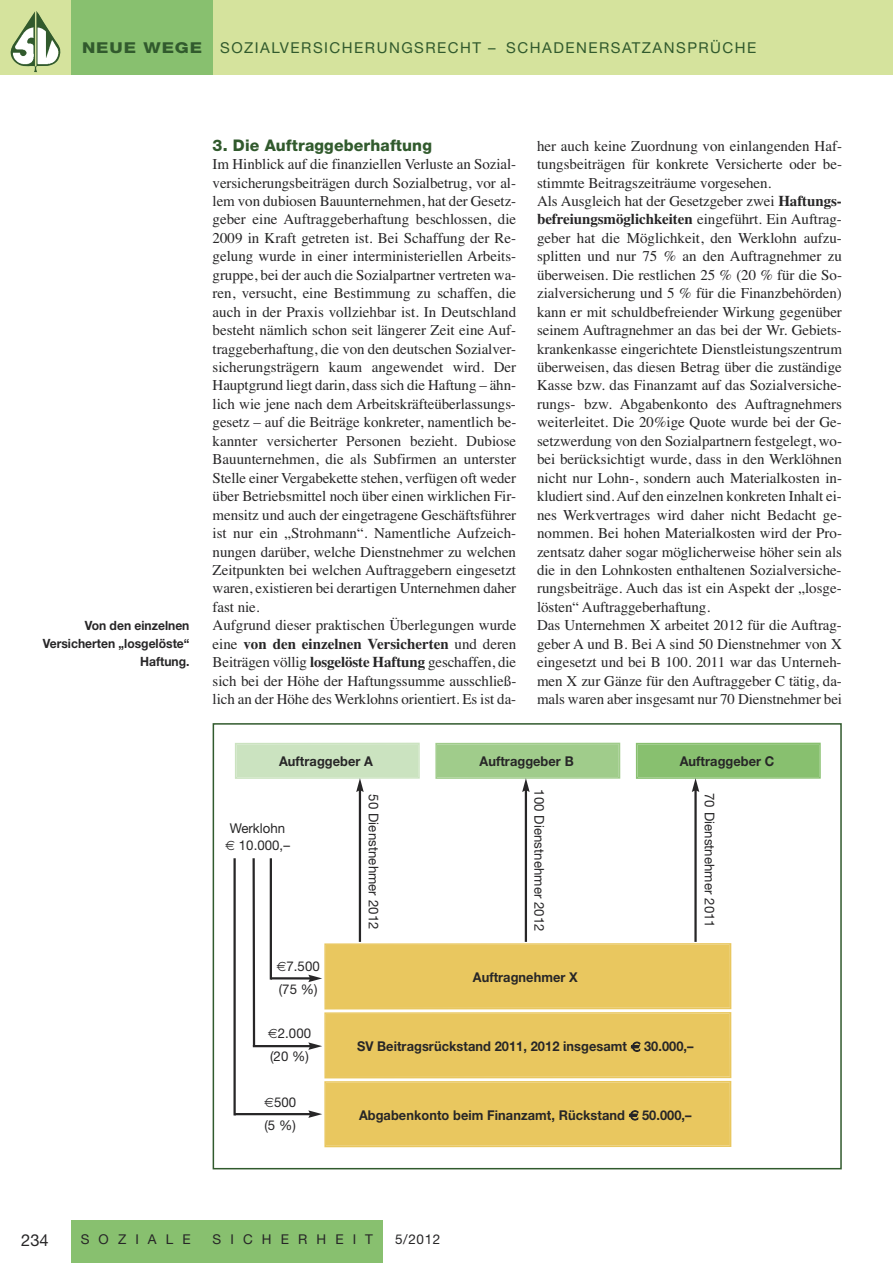
<style>
.page{position:relative;width:893px;height:1263px;background:#fff}
.page>*{position:absolute;margin:0;border:0;box-sizing:border-box;transform-origin:0 0}
.t1{font:16.5px "Helvetica Neue";color:#272627}
.t2{font:800 16.05px "Helvetica Neue";letter-spacing:.01em;color:#315a2d}
.t3{font:15px/18.5px "Times";letter-spacing:-.005em;color:#272627}
.t4{font:15px "Helvetica Neue";letter-spacing:.1em;color:#315a2d}
.t5{font:700 13.5px "Helvetica Neue";letter-spacing:.005em;color:#272627;scale:.95 1}
.t6{font:13.5px/23.4px "Helvetica Neue";letter-spacing:.005em;color:#272627;text-align:center}
.t7{font:13.5px "Helvetica Neue";letter-spacing:.675em;color:#272627}
.t8{font:700 12.75px/18px "Helvetica Neue";color:#272627;text-align:right;scale:.95 1}
.s1{font-weight:800}
.s2{font-weight:700}
</style>
<div class="page">
<div style="left:213px;top:723px;width:629px;height:446px;border:2px solid #315a2d"></div>
<div style="left:0;top:0;width:893px;height:74px;background:#d5e39d"></div>
<div style="left:71px;top:0;width:142px;height:74px;background:#88c06f"></div>
<div style="left:71px;top:1220px;width:312px;height:43px;background:#88c06f"></div>
<img style="left:11px;top:11px;width:49px;height:61px">
<div style="left:236px;top:744px;width:182px;height:33px;background:#cbe3c0"></div>
<div style="left:235px;top:743px;width:185px;height:36px;border:2px solid #cbe3c0"></div>
<div style="left:326px;top:945px;width:404px;height:63px;background:#e9c75f"></div>
<div style="left:324px;top:943px;width:407px;height:66px;border:2px solid #e9c75f"></div>
<div style="left:326px;top:1013px;width:404px;height:64px;background:#e9c75f"></div>
<div style="left:324px;top:1012px;width:407px;height:66px;border:2px solid #e9c75f"></div>
<div style="left:326px;top:1082px;width:404px;height:64px;background:#e9c75f"></div>
<div style="left:324px;top:1081px;width:407px;height:66px;border:2px solid #e9c75f"></div>
<div style="left:437px;top:744px;width:182px;height:33px;background:#a0cc8b"></div>
<div style="left:435px;top:743px;width:185px;height:36px;border:2px solid #a0cc8b"></div>
<div style="left:637px;top:744px;width:182px;height:33px;background:#88c06f"></div>
<div style="left:636px;top:743px;width:185px;height:36px;border:2px solid #88c06f"></div>
<hr style="left:359px;top:789px;width:2px;height:153px;background:#272627">
<svg style="left:356px;top:778px;width:8px;height:14px"></svg>
<hr style="left:233px;top:858px;width:3px;height:257px;background:#272627">
<hr style="left:253px;top:858px;width:2px;height:188px;background:#272627">
<hr style="left:270px;top:858px;width:2px;height:121px;background:#272627">
<hr style="left:525px;top:789px;width:2px;height:153px;background:#272627">
<svg style="left:522px;top:778px;width:8px;height:14px"></svg>
<hr style="left:694px;top:789px;width:3px;height:153px;background:#272627">
<svg style="left:692px;top:778px;width:7px;height:14px"></svg>
<hr style="left:235px;top:1113px;width:76px;height:2px;background:#272627">
<svg style="left:308px;top:1110px;width:14px;height:8px"></svg>
<hr style="left:253px;top:1045px;width:58px;height:2px;background:#272627">
<svg style="left:308px;top:1042px;width:14px;height:8px"></svg>
<hr style="left:271px;top:977px;width:40px;height:2px;background:#272627">
<svg style="left:308px;top:975px;width:14px;height:7px"></svg>
<p class="t4" style="left:82px;top:43px;width:676px"><span class="s1">NEUE WEGE</span> SOZIALVERSICHERUNGSRECHT – SCHADENERSATZANSPRÜCHE</p>
<p class="t8" style="left:43px;top:617px;width:156px">Von den einzelnen<br>Versicherten „losgelöste“<br>Haftung.</p>
<p class="t2" style="left:213px;top:139px;width:221px">3. Die Auftraggeberhaftung</p>
<p class="t3" style="left:213px;top:155px;width:305px">Im Hinblick auf die finanziellen Verluste an Sozial&shy;versicherungsbeiträgen durch Sozialbetrug, vor al&shy;lem von dubiosen Bauunternehmen, hat der Gesetz&shy;geber eine Auftraggeberhaftung beschlossen, die 2009 in Kraft getreten ist. Bei Schaffung der Re&shy;gelung wurde in einer interministeriellen Arbeits&shy;gruppe, bei der auch die Sozialpartner vertreten wa&shy;ren, versucht, eine Bestimmung zu schaffen, die auch in der Praxis vollziehbar ist. In Deutschland besteht nämlich schon seit längerer Zeit eine Auf&shy;traggeberhaftung, die von den deutschen Sozialver&shy;sicherungsträgern kaum angewendet wird. Der Hauptgrund liegt darin, dass sich die Haftung – ähn&shy;lich wie jene nach dem Arbeitskräfteüberlassungs&shy;gesetz – auf die Beiträge konkreter, namentlich be&shy;kannter versicherter Personen bezieht. Dubiose Bauunternehmen, die als Subfirmen an unterster Stelle einer Vergabekette stehen, verfügen oft weder über Betriebsmittel noch über einen wirklichen Fir&shy;mensitz und auch der eingetragene Geschäftsführer ist nur ein „Strohmann“. Namentliche Aufzeich&shy;nungen darüber, welche Dienstnehmer zu welchen Zeitpunkten bei welchen Auftraggebern eingesetzt waren, existieren bei derartigen Unternehmen daher fast nie.<br>Aufgrund dieser praktischen Überlegungen wurde eine <span class="s2">von den einzelnen Versicherten</span> und deren Beiträgen völlig <span class="s2">losgelöste Haftung</span> geschaffen, die sich bei der Höhe der Haftungssumme ausschließ&shy;lich an der Höhe des Werklohns orientiert. Es ist da-</p>
<p class="t3" style="left:537px;top:136px;width:306px">her auch keine Zuordnung von einlangenden Haf&shy;tungsbeiträgen für konkrete Versicherte oder be&shy;stimmte Beitragszeiträume vorgesehen.<br>Als Ausgleich hat der Gesetzgeber zwei <span class="s2">Haftungs&shy;befreiungsmöglichkeiten</span> eingeführt. Ein Auftrag&shy;geber hat die Möglichkeit, den Werklohn aufzu&shy;splitten und nur 75 % an den Auftragnehmer zu überweisen. Die restlichen 25 % (20 % für die So&shy;zialversicherung und 5 % für die Finanzbehörden) kann er mit schuldbefreiender Wirkung gegenüber seinem Auftragnehmer an das bei der Wr. Gebiets&shy;krankenkasse eingerichtete Dienstleistungszentrum überweisen, das diesen Betrag über die zuständige Kasse bzw. das Finanzamt auf das Sozialversiche&shy;rungs- bzw. Abgabenkonto des Auftragnehmers weiterleitet. Die 20%ige Quote wurde bei der Ge&shy;setzwerdung von den Sozialpartnern festgelegt, wo&shy;bei berücksichtigt wurde, dass in den Werklöhnen nicht nur Lohn-, sondern auch Materialkosten in&shy;kludiert sind. Auf den einzelnen konkreten Inhalt ei&shy;nes Werkvertrages wird daher nicht Bedacht ge&shy;nommen. Bei hohen Materialkosten wird der Pro&shy;zentsatz daher sogar möglicherweise höher sein als die in den Lohnkosten enthaltenen Sozialversiche&shy;rungsbeiträge. Auch das ist ein Aspekt der „losge&shy;lösten“ Auftraggeberhaftung.<br>Das Unternehmen X arbeitet 2012 für die Auftrag&shy;geber A und B. Bei A sind 50 Dienstnehmer von X eingesetzt und bei B 100. 2011 war das Unterneh&shy;men X zur Gänze für den Auftraggeber C tätig, da&shy;mals waren aber insgesamt nur 70 Dienstnehmer bei</p>
<p class="t5" style="left:279px;top:756px;width:100px">Auftraggeber A</p>
<p class="t5" style="left:480px;top:756px;width:101px">Auftraggeber B</p>
<p class="t5" style="left:680px;top:756px;width:101px">Auftraggeber C</p>
<p class="t6" style="left:239px;top:821px;width:53px;line-height:17px;text-align:left;text-indent:-9px">Werklohn<br>10.000,–</p>
<p class="t6" style="left:279px;top:955px;width:43px">7.500 (75 %)</p>
<p class="t6" style="left:270px;top:1023px;width:43px">2.000 (20 %)</p>
<p class="t6" style="left:264px;top:1092px;width:33px;text-align:right">500 (5 %)</p>
<p class="t6" style="left:384px;top:794px;width:136px;rotate:90deg">50 Dienstnehmer 2012</p>
<p class="t6" style="left:550px;top:789px;width:144px;rotate:90deg">100 Dienstnehmer 2012</p>
<p class="t6" style="left:720px;top:793px;width:136px;rotate:90deg">70 Dienstnehmer 2011</p>
<p class="t5" style="left:473px;top:973px;width:112px">Auftragnehmer X</p>
<p class="t5" style="left:357px;top:1042px;width:286px">SV Beitragsrückstand 2011, 2012 insgesamt</p>
<p class="t5" style="left:644px;top:1042px;width:54px">30.000,–</p>
<p class="t5" style="left:359px;top:1110px;width:281px">Abgabenkonto beim Finanzamt, Rückstand</p>
<p class="t5" style="left:642px;top:1110px;width:54px">50.000,–</p>
<p class="t1" style="left:21px;top:1234px;width:29px">234</p>
<p class="t7" style="left:81px;top:1234px;width:111px">SOZIALE</p>
<p class="t7" style="left:213px;top:1234px;width:162px">SICHERHEIT</p>
<p class="t6" style="left:395px;top:1229px;width:47px">5/2012</p>
</div>
